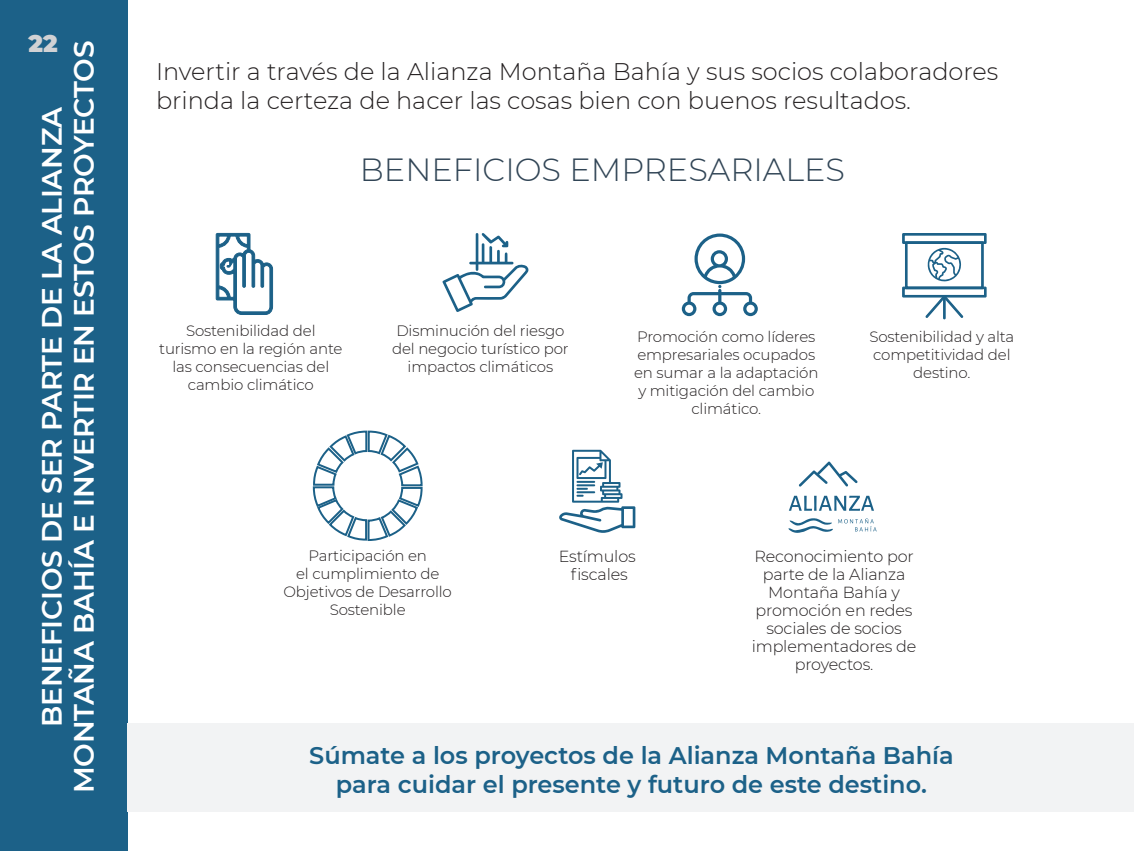
<style>
.page{position:relative;width:1134px;height:851px;background:#fff}
.page>*{position:absolute;margin:0;border:0;box-sizing:border-box;transform-origin:0 0}
.t1{font:300 32px "Montserrat";color:#314556}
.t2{font:600 28px/32px "Montserrat";letter-spacing:-.01em;color:#fff;text-align:center}
.t3{font:300 24px/28.8px "Montserrat";color:#231f20}
.t4{font:600 24px "Montserrat";color:#1c6188}
.t5{font:900 24px "Montserrat";color:#d1d2d4}
.t6{font:300 16px/18px "Montserrat";letter-spacing:-.01em;color:#231f20;text-align:center}
.t7{font:300 15px/18px "Montserrat";letter-spacing:-.01em;color:#231f20;text-align:center}
</style>
<div class="page">
<svg style="left:559px;top:449px;width:76px;height:83px"></svg>
<svg style="left:216px;top:233px;width:57px;height:82px"></svg>
<svg style="left:682px;top:233px;width:76px;height:83px"></svg>
<svg style="left:902px;top:233px;width:85px;height:86px"></svg>
<div style="left:0;top:0;width:128px;height:850px;background:#1c6188"></div>
<svg style="left:443px;top:233px;width:85px;height:79px"></svg>
<svg style="left:789px;top:495px;width:85px;height:15px"></svg>
<svg style="left:799px;top:461px;width:59px;height:25px"></svg>
<svg style="left:788px;top:518px;width:89px;height:15px"></svg>
<div style="left:128px;top:722px;width:1006px;height:89px;background:#f2f3f4"></div>
<svg style="left:312px;top:430px;width:111px;height:111px"></svg>
<p class="t5" style="left:28px;top:25px;width:31px">22</p>
<p class="t2" style="left:35px;top:793px;width:753px;rotate:-90deg">BENEFICIOS DE SER PARTE DE LA ALIANZA<br>MONTAÑA BAHÍA E INVERTIR EN ESTOS PROYECTOS</p>
<p class="t3" style="left:156px;top:56px;width:844px">Invertir a través de la Alianza Montaña Bahía y sus socios colaboradores brinda la certeza de hacer las cosas bien con buenos resultados.</p>
<p class="t1" style="left:360px;top:148px;width:487px">BENEFICIOS EMPRESARIALES</p>
<p class="t7" style="left:159px;top:321px;width:185px">Sostenibilidad del turismo en la región ante las consecuencias del cambio climático</p>
<p class="t7" style="left:392px;top:321px;width:178px">Disminución del riesgo del negocio turístico por impactos climáticos</p>
<p class="t7" style="left:634px;top:327px;width:186px">Promoción como líderes empresariales ocupados en sumar a la adaptación y mitigación del cambio climático.</p>
<p class="t7" style="left:869px;top:327px;width:147px">Sostenibilidad y alta competitividad del destino.</p>
<p class="t7" style="left:284px;top:545px;width:170px">Participación en<br>el cumplimiento de<br>Objetivos de Desarrollo<br>Sostenible</p>
<p class="t6" style="left:559px;top:546px;width:78px">Estímulos</p>
<p class="t6" style="left:571px;top:564px;width:58px">fiscales</p>
<p class="t6" style="left:752px;top:546px;width:166px">Reconocimiento por parte de la Alianza<br>Montaña Bahía y promoción en redes sociales de socios implementadores de proyectos.</p>
<p class="t4" style="left:309px;top:738px;width:646px">Súmate a los proyectos de la Alianza Montaña Bahía</p>
<p class="t4" style="left:336px;top:767px;width:592px">para cuidar el presente y futuro de este destino.</p>
</div>
